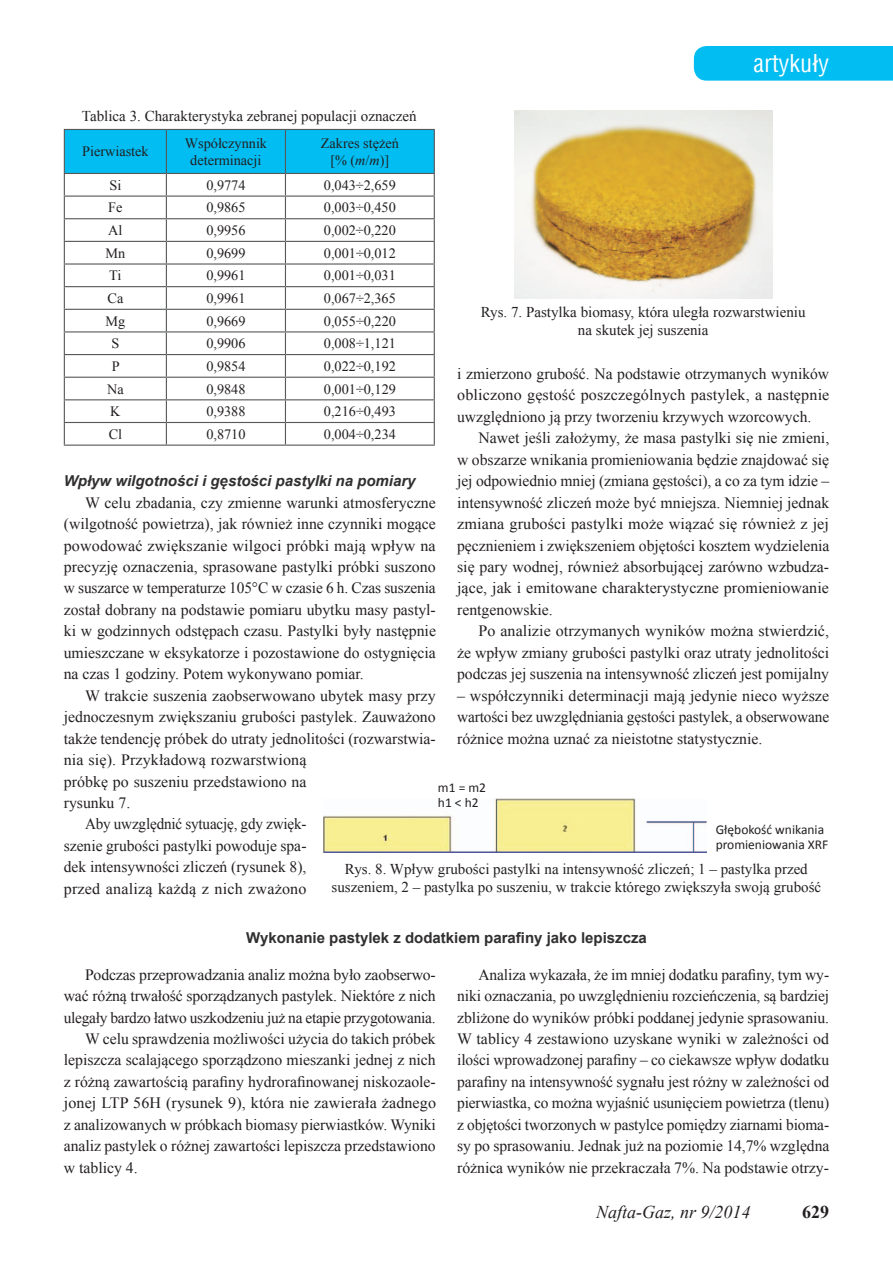
<style>
.page{position:relative;width:893px;height:1263px;background:#fff}
.page>*{position:absolute;margin:0;border:0;box-sizing:border-box;transform-origin:0 0}
.t1{font:24px "Switzerland Condensed";color:#fff}
.t2{font:italic 18px "Times New Roman";color:#231f20}
.t3{font:700 18px "Times New Roman";color:#231f20}
.t4{font:15.75px/21.5px "Times New Roman";color:#231f20;text-align:justify}
.t5{font:15.75px "Times New Roman";letter-spacing:-.02em;color:#231f20}
.t6{font:15.75px "Times New Roman";color:#231f20;scale:.96 1}
.t7{font:15px/18px "Times New Roman";color:#231f20;text-align:center}
.t8{font:700 15px "Arial";color:#312f30}
.t9{font:italic 700 15px "Arial";color:#312f30}
.t10{font:14.25px/17.1px "Times New Roman";color:#231f20;text-align:center}
.t11{font:13.5px/15px "Calibri";color:#231f20}
.s1{font-style:italic}
</style>
<div class="page">
<div style="left:694px;top:46px;width:199px;height:35px;background:#01bdf2"></div>
<svg style="left:64px;top:130px;width:371px;height:315px"></svg>
<hr style="left:64px;top:445px;width:102px;height:1px;background:#57585a">
<hr style="left:166px;top:445px;width:119px;height:1px;background:#57585a">
<hr style="left:285px;top:445px;width:150px;height:1px;background:#57585a">
<hr style="left:64px;top:129px;width:102px;height:1px;background:#57585a">
<hr style="left:64px;top:130px;width:1px;height:43px;background:#57585a">
<hr style="left:166px;top:129px;width:119px;height:1px;background:#57585a">
<hr style="left:285px;top:129px;width:150px;height:1px;background:#57585a">
<hr style="left:434px;top:130px;width:1px;height:43px;background:#57585a">
<hr style="left:64px;top:173px;width:102px;height:1px;background:#57585a">
<hr style="left:166px;top:173px;width:119px;height:1px;background:#57585a">
<hr style="left:285px;top:173px;width:150px;height:1px;background:#57585a">
<img style="left:514px;top:111px;width:258px;height:187px">
<img style="left:324px;top:798px;width:382px;height:54px">
<h1 class="t1" style="left:754px;top:48px;width:77px">artykuły</h1>
<p class="t7" style="left:82px;top:107px;width:336px">Tablica 3. Charakterystyka zebranej populacji oznaczeń</p>
<p class="t10" style="left:82px;top:143px;width:68px">Pierwiastek</p>
<p class="t10" style="left:185px;top:134px;width:84px">Współczynnik determinacji</p>
<p class="t10" style="left:321px;top:134px;width:79px">Zakres stężeń [% (<span class="s1">m</span>/<span class="s1">m</span>)]</p>
<p class="t10" style="left:109px;top:176px;width:13px">Si</p>
<p class="t10" style="left:206px;top:176px;width:41px">0,9774</p>
<p class="t10" style="left:324px;top:176px;width:73px">0,043÷2,659</p>
<p class="t10" style="left:108px;top:199px;width:16px">Fe</p>
<p class="t10" style="left:206px;top:199px;width:41px">0,9865</p>
<p class="t10" style="left:324px;top:199px;width:73px">0,003÷0,450</p>
<p class="t10" style="left:108px;top:221px;width:16px">Al</p>
<p class="t10" style="left:206px;top:221px;width:41px">0,9956</p>
<p class="t10" style="left:324px;top:221px;width:73px">0,002÷0,220</p>
<p class="t10" style="left:105px;top:244px;width:21px">Mn</p>
<p class="t10" style="left:206px;top:244px;width:41px">0,9699</p>
<p class="t10" style="left:324px;top:244px;width:73px">0,001÷0,012</p>
<p class="t10" style="left:109px;top:267px;width:14px">Ti</p>
<p class="t10" style="left:206px;top:267px;width:41px">0,9961</p>
<p class="t10" style="left:324px;top:267px;width:73px">0,001÷0,031</p>
<p class="t10" style="left:107px;top:289px;width:17px">Ca</p>
<p class="t10" style="left:206px;top:289px;width:41px">0,9961</p>
<p class="t10" style="left:324px;top:289px;width:73px">0,067÷2,365</p>
<p class="t10" style="left:106px;top:312px;width:21px">Mg</p>
<p class="t10" style="left:206px;top:312px;width:41px">0,9669</p>
<p class="t10" style="left:324px;top:312px;width:73px">0,055÷0,220</p>
<p class="t10" style="left:111px;top:335px;width:9px">S</p>
<p class="t10" style="left:206px;top:335px;width:41px">0,9906</p>
<p class="t10" style="left:324px;top:335px;width:73px">0,008÷1,121</p>
<p class="t10" style="left:112px;top:357px;width:9px">P</p>
<p class="t10" style="left:206px;top:357px;width:41px">0,9854</p>
<p class="t10" style="left:324px;top:357px;width:73px">0,022÷0,192</p>
<p class="t10" style="left:107px;top:380px;width:18px">Na</p>
<p class="t10" style="left:206px;top:380px;width:41px">0,9848</p>
<p class="t10" style="left:324px;top:380px;width:73px">0,001÷0,129</p>
<p class="t10" style="left:110px;top:403px;width:12px">K</p>
<p class="t10" style="left:206px;top:403px;width:41px">0,9388</p>
<p class="t10" style="left:324px;top:403px;width:73px">0,216÷0,493</p>
<p class="t10" style="left:109px;top:425px;width:15px">Cl</p>
<p class="t10" style="left:206px;top:425px;width:41px">0,8710</p>
<p class="t10" style="left:324px;top:425px;width:73px">0,004÷0,234</p>
<p class="t7" style="left:481px;top:303px;width:326px">Rys. 7. Pastylka biomasy, która uległa rozwarstwieniu na skutek jej suszenia</p>
<p class="t4" style="left:457px;top:363px;width:374px">i zmierzono grubość. Na podstawie otrzymanych wyników obliczono gęstość poszczególnych pastylek, a następnie uwzględniono ją przy tworzeniu krzywych wzorcowych.</p>
<p class="t4" style="left:457px;top:427px;width:374px;text-indent:21px">Nawet jeśli założymy, że masa pastylki się nie zmieni, w obszarze wnikania promieniowania będzie znajdować się jej odpowiednio mniej (zmiana gęstości), a co za tym idzie – intensywność zliczeń może być mniejsza. Niemniej jednak zmiana grubości pastylki może wiązać się również z jej pęcznieniem i zwiększeniem objętości kosztem wydzielenia się pary wodnej, również absorbującej zarówno wzbudza&shy;jące, jak i emitowane charakterystyczne promieniowanie rentgenowskie.</p>
<p class="t4" style="left:457px;top:620px;width:374px;text-indent:21px">Po analizie otrzymanych wyników można stwierdzić, że wpływ zmiany grubości pastylki oraz utraty jednolitości podczas jej suszenia na intensywność zliczeń jest pomijalny</p>
<p class="t4" style="left:457px;top:684px;width:374px">– współczynniki determinacji mają jedynie nieco wyższe wartości bez uwzględniania gęstości pastylek, a obserwowane różnice można uznać za nieistotne statystycznie.</p>
<p class="t9" style="left:64px;top:471px;width:353px">Wpływ wilgotności i gęstości pastylki na pomiary</p>
<p class="t4" style="left:64px;top:491px;width:374px;text-indent:21px">W celu zbadania, czy zmienne warunki atmosferyczne (wilgotność powietrza), jak również inne czynniki mogące powodować zwiększanie wilgoci próbki mają wpływ na precyzję oznaczenia, sprasowane pastylki próbki suszono w suszarce w temperaturze 105°C w czasie 6 h. Czas suszenia został dobrany na podstawie pomiaru ubytku masy pastyl&shy;ki w godzinnych odstępach czasu. Pastylki były następnie umieszczane w eksykatorze i pozostawione do ostygnięcia na czas 1 godziny. Potem wykonywano pomiar.</p>
<p class="t4" style="left:85px;top:684px;width:352px">W trakcie suszenia zaobserwowano ubytek masy przy</p>
<p class="t4" style="left:64px;top:706px;width:373px">jednoczesnym zwiększaniu grubości pastylek. Zauważono</p>
<p class="t4" style="left:64px;top:727px;width:374px">także tendencję próbek do utraty jednolitości (rozwarstwia-</p>
<p class="t4" style="left:64px;top:749px;width:244px">nia się). Przykładową rozwarstwioną</p>
<p class="t4" style="left:64px;top:770px;width:244px">próbkę po suszeniu przedstawiono na</p>
<p class="t4" style="left:64px;top:792px;width:68px">rysunku 7.</p>
<p class="t6" style="left:85px;top:813px;width:232px">Aby uwzględnić sytuację, gdy zwięk-</p>
<p class="t4" style="left:64px;top:835px;width:244px">szenie grubości pastylki powoduje spa-</p>
<p class="t4" style="left:64px;top:856px;width:244px">dek intensywności zliczeń (rysunek 8),</p>
<p class="t4" style="left:64px;top:877px;width:244px">przed analizą każdą z nich zważono</p>
<p class="t11" style="left:438px;top:780px;width:50px">m1 = m2 h1 ˂ h2</p>
<p class="t11" style="left:716px;top:821px;width:114px">Głębokość wnikania promieniowania XRF</p>
<p class="t7" style="left:332px;top:860px;width:491px">Rys. 8. Wpływ grubości pastylki na intensywność zliczeń; 1 – pastylka przed suszeniem, 2 – pastylka po suszeniu, w trakcie którego zwiększyła swoją grubość</p>
<p class="t8" style="left:246px;top:927px;width:402px">Wykonanie pastylek z dodatkiem parafiny jako lepiszcza</p>
<p class="t4" style="left:85px;top:963px;width:352px">Podczas przeprowadzania analiz można było zaobserwo-</p>
<p class="t4" style="left:64px;top:985px;width:374px">wać różną trwałość sporządzanych pastylek. Niektóre z nich</p>
<p class="t5" style="left:64px;top:1007px;width:373px">ulegały bardzo łatwo uszkodzeniu już na etapie przygotowania.</p>
<p class="t4" style="left:85px;top:1028px;width:352px">W celu sprawdzenia możliwości użycia do takich próbek</p>
<p class="t4" style="left:64px;top:1049px;width:374px">lepiszcza scalającego sporządzono mieszanki jednej z nich</p>
<p class="t4" style="left:64px;top:1070px;width:374px">z różną zawartością parafiny hydrorafinowanej niskozaole-</p>
<p class="t4" style="left:64px;top:1092px;width:374px">jonej LTP 56H (rysunek 9), która nie zawierała żadnego</p>
<p class="t4" style="left:64px;top:1113px;width:374px">z analizowanych w próbkach biomasy pierwiastków. Wyniki</p>
<p class="t4" style="left:64px;top:1135px;width:373px">analiz pastylek o różnej zawartości lepiszcza przedstawiono</p>
<p class="t4" style="left:64px;top:1156px;width:75px">w tablicy 4.</p>
<p class="t4" style="left:457px;top:963px;width:374px;text-indent:21px">Analiza wykazała, że im mniej dodatku parafiny, tym wy&shy;niki oznaczania, po uwzględnieniu rozcieńczenia, są bardziej zbliżone do wyników próbki poddanej jedynie sprasowaniu.<br>W tablicy 4 zestawiono uzyskane wyniki w zależności od ilości wprowadzonej parafiny – co ciekawsze wpływ dodatku parafiny na intensywność sygnału jest różny w zależności od pierwiastka, co można wyjaśnić usunięciem powietrza (tlenu) z objętości tworzonych w pastylce pomiędzy ziarnami bioma&shy;sy po sprasowaniu. Jednak już na poziomie 14,7% względna różnica wyników nie przekraczała 7%. Na podstawie otrzy-</p>
<p class="t2" style="left:596px;top:1200px;width:156px">Nafta-Gaz, nr 9/2014</p>
<p class="t3" style="left:802px;top:1199px;width:28px">629</p>
</div>
